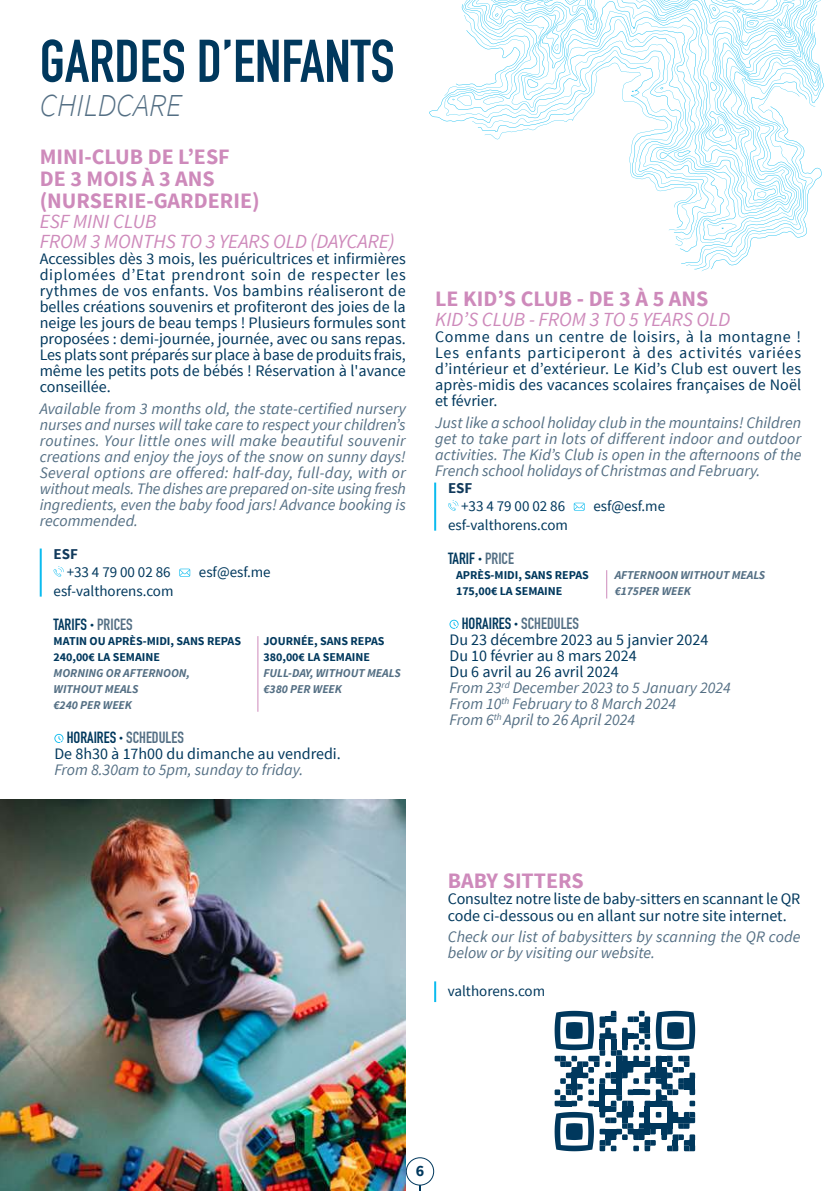
<style>
.page{position:relative;width:840px;height:1191px;background:#fff}
.page>*{position:absolute;margin:0;border:0;box-sizing:border-box;transform-origin:0 0}
.t1{font:700 59.2px "DIN Condensed";color:#00385d}
.t2{font:italic 300 32px "Source Sans Pro";color:#546f84}
.t3{font:700 22px/22px "Source Sans Pro";color:#ce8abb}
.t4{font:italic 20px/20px "Source Sans Pro";color:#ce8abb}
.t5{font:italic 16px/16px "Source Sans Pro";color:#546f84}
.t6{font:16px/16px "Source Sans Pro";color:#00385d;text-align:justify}
.t7{font:700 16px "DIN Condensed";color:#546f84}
.t8{font:700 16px "DIN Condensed";color:#00385d}
.t9{font:700 16px "Source Sans Pro";color:#00385d}
.t10{font:15px "Source Sans Pro";color:#00385d}
.t11{font:700 15px "Source Sans Pro";color:#10395b}
.t12{font:700 12px/16px "Source Sans Pro";letter-spacing:-.005em;color:#00385d}
.t13{font:italic 700 12px/16px "Source Sans Pro";letter-spacing:-.005em;color:#546f84}
.s1{font-size:8px}
.s2{color:#546f84}
.s3{color:#00385d}
.s4{font-size:8px;color:#00385d}
.s5{font-style:normal;color:#00385d}
</style>
<div class="page">
<svg style="left:419px;top:1185px;width:2px;height:6px"></svg>
<div style="left:405px;top:1157px;width:29px;height:28px;border:1px solid #00385d;border-radius:50%"></div>
<hr style="left:434px;top:981px;width:2px;height:21px;background:#0bbbef">
<svg style="left:554px;top:1010px;width:140px;height:141px"></svg>
<svg style="left:448px;top:500px;width:10px;height:11px"></svg>
<svg style="left:573px;top:503px;width:11px;height:8px"></svg>
<svg style="left:606px;top:570px;width:1px;height:28px"></svg>
<hr style="left:434px;top:482px;width:2px;height:48px;background:#0bbbef">
<svg style="left:447px;top:77px;width:376px;height:187px"></svg>
<svg style="left:452px;top:0;width:368px;height:243px"></svg>
<svg style="left:471px;top:0;width:347px;height:240px"></svg>
<svg style="left:475px;top:0;width:342px;height:236px"></svg>
<svg style="left:489px;top:207px;width:327px;height:22px"></svg>
<svg style="left:491px;top:0;width:331px;height:211px"></svg>
<svg style="left:804px;top:0;width:5px;height:198px"></svg>
<svg style="left:484px;top:0;width:320px;height:207px"></svg>
<img style="left:0;top:800px;width:405px;height:391px">
<svg style="left:53px;top:566px;width:11px;height:10px"></svg>
<svg style="left:179px;top:568px;width:11px;height:8px"></svg>
<hr style="left:257px;top:636px;width:1px;height:75px;background:#ce8abb">
<hr style="left:40px;top:548px;width:2px;height:48px;background:#0bbbef">
<svg style="left:54px;top:734px;width:9px;height:9px"></svg>
<svg style="left:449px;top:620px;width:9px;height:9px"></svg>
<h1 class="t1" style="left:40px;top:21px;width:356px">GARDES D’ENFANTS</h1>
<h2 class="t2" style="left:40px;top:86px;width:143px">CHILDCARE</h2>
<h3 class="t3" style="left:40px;top:146px;width:221px">MINI-CLUB DE L’ESF<br>DE 3 MOIS À 3 ANS (NURSERIE-GARDERIE)</h3>
<p class="t4" style="left:40px;top:211px;width:356px">ESF MINI CLUB<br>FROM 3 MONTHS TO 3 YEARS OLD (DAYCARE)</p>
<p class="t6" style="left:40px;top:251px;width:367px">Accessibles dès 3 mois, les puéricultrices et infirmières diplomées d’Etat prendront soin de respecter les rythmes de vos enfants. Vos bambins réaliseront de belles créations souvenirs et profiteront des joies de la neige les jours de beau temps ! Plusieurs formules sont proposées : demi-journée, journée, avec ou sans repas.<br>Les plats sont préparés sur place à base de produits frais, même les petits pots de bébés ! Réservation à l'avance conseillée.</p>
<p class="t5" style="left:40px;top:400px;width:367px;text-align:justify">Available from 3 months old, the state-certified nursery nurses and nurses will take care to respect your children’s routines. Your little ones will make beautiful souvenir creations and enjoy the joys of the snow on sunny days!<br>Several options are offered: half-day, full-day, with or without meals. The dishes are prepared on-site using fresh ingredients, even the baby food jars! Advance booking is recommended.</p>
<p class="t11" style="left:54px;top:544px;width:26px">ESF</p>
<p class="t10" style="left:67px;top:562px;width:105px">+33 4 79 00 02 86</p>
<p class="t10" style="left:199px;top:562px;width:73px">esf@esf.me</p>
<p class="t10" style="left:54px;top:581px;width:121px">esf-valthorens.com</p>
<p class="t8" style="left:54px;top:613px;width:80px">TARIFS <span class="s1">•</span> <span class="s2">PRICES</span></p>
<p class="t12" style="left:54px;top:633px;width:189px">MATIN OU APRÈS-MIDI, SANS REPAS<br>240,00€ LA SEMAINE</p>
<p class="t13" style="left:54px;top:665px;width:138px">MORNING OR AFTERNOON,<br>WITHOUT MEALS<br>€240 PER WEEK</p>
<p class="t12" style="left:263px;top:633px;width:122px">JOURNÉE, SANS REPAS<br>380,00€ LA SEMAINE</p>
<p class="t13" style="left:263px;top:665px;width:138px">FULL-DAY, WITHOUT MEALS €380 PER WEEK</p>
<p class="t7" style="left:67px;top:726px;width:119px"><span class="s3">HORAIRES</span> <span class="s4">•</span> SCHEDULES</p>
<p class="t6" style="left:54px;top:746px;width:288px">De 8h30 à 17h00 du dimanche au vendredi.</p>
<p class="t5" style="left:54px;top:761px;width:250px">From 8.30am to 5pm, sunday to friday.</p>
<h3 class="t3" style="left:435px;top:288px;width:274px">LE KID’S CLUB - DE 3 À 5 ANS</h3>
<p class="t4" style="left:435px;top:309px;width:296px">KID’S CLUB - FROM 3 TO 5 YEARS OLD</p>
<p class="t6" style="left:435px;top:329px;width:367px">Comme dans un centre de loisirs, à la montagne !<br>Les enfants participeront à des activités variées d’intérieur et d’extérieur. Le Kid’s Club est ouvert les après-midis des vacances scolaires françaises de Noël et février.</p>
<p class="t5" style="left:435px;top:414px;width:367px;text-align:justify">Just like a school holiday club in the mountains! Children get to take part in lots of different indoor and outdoor activities. The Kid’s Club is open in the afternoons of the French school holidays of Christmas and February.</p>
<p class="t11" style="left:448px;top:478px;width:26px">ESF</p>
<p class="t10" style="left:461px;top:496px;width:105px">+33 4 79 00 02 86</p>
<p class="t10" style="left:593px;top:496px;width:73px">esf@esf.me</p>
<p class="t10" style="left:448px;top:515px;width:121px">esf-valthorens.com</p>
<p class="t8" style="left:448px;top:547px;width:67px">TARIF <span class="s1">•</span> <span class="s2">PRICE</span></p>
<p class="t12" style="left:456px;top:567px;width:134px">APRÈS-MIDI, SANS REPAS<br>175,00€ LA SEMAINE</p>
<p class="t13" style="left:614px;top:567px;width:152px">AFTERNOON WITHOUT MEALS €175PER WEEK</p>
<p class="t7" style="left:461px;top:612px;width:119px"><span class="s3">HORAIRES</span> <span class="s4">•</span> SCHEDULES</p>
<p class="t5" style="left:449px;top:631px;width:283px"><span class="s5">Du 23 décembre 2023 au 5 janvier 2024<br>Du 10 février au 8 mars 2024<br>Du 6 avril au 26 avril 2024<br></span>From 23<sup>rd</sup> December 2023 to 5 January 2024<br>From 10<sup>th</sup> February to 8 March 2024<br>From 6<sup>th</sup> April to 26 April 2024</p>
<h3 class="t3" style="left:447px;top:871px;width:137px">BABY SITTERS</h3>
<p class="t6" style="left:447px;top:891px;width:354px">Consultez notre liste de baby-sitters en scannant le QR code ci-dessous ou en allant sur notre site internet.</p>
<p class="t5" style="left:447px;top:929px;width:354px">Check our list of babysitters by scanning the QR code below or by visiting our website.</p>
<p class="t10" style="left:447px;top:981px;width:99px">valthorens.com</p>
<p class="t9" style="left:415px;top:1160px;width:10px">6</p>
</div>
